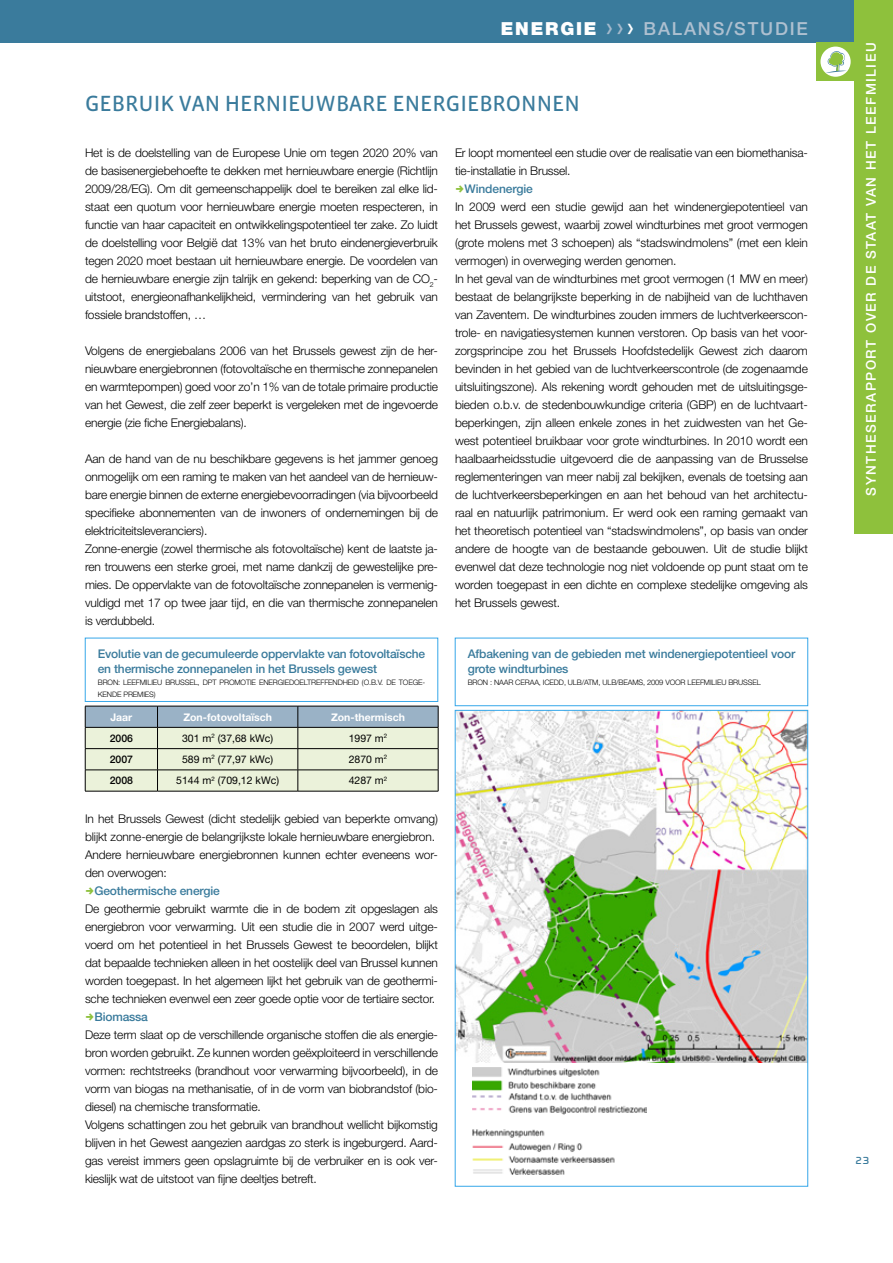
<style>
.page{position:relative;width:893px;height:1263px;background:#fff}
.page>*{position:absolute;margin:0;border:0;box-sizing:border-box;transform-origin:0 0}
.Grand_titre{font:22.5px "Vista Sans Reg";color:#3a7b9c}
.t1{font:500 18px "Helvetica Neue";letter-spacing:.1em;color:#aec0d0}
.t2{font:900 18px "Helvetica Neue";letter-spacing:.1em;color:#fff}
.t3{font:15px "Cholla Unicase";color:#3a7b9c}
.t4{font:500 13.5px "Helvetica Neue";letter-spacing:.11em;color:#fff}
.Body{font:300 12px/18px "Helvetica Neue";letter-spacing:-.015em;color:#000;text-align:justify}
.Légende_pos_tableau{font:500 12px/15px "Helvetica Neue";letter-spacing:-.015em;color:#3a7b9c}
.Body-2{font:500 12px "Helvetica Neue";letter-spacing:-.015em;color:#3a7b9c}
.t5{font:10.5px "Helvetica Neue";color:#000}
.t6{font:700 10.5px "Helvetica Neue";color:#fff}
.t7{font:500 10.5px "Helvetica Neue";color:#000}
.Source_pos_tableau{font:300 7.5px "Helvetica Neue";letter-spacing:-.015em;color:#000}
</style>
<div class="page">
<div style="left:0;top:0;width:893px;height:43px;background:#3a7b9c"></div>
<div style="left:855px;top:0;width:38px;height:534px;background:#8ec13c"></div>
<div style="left:816px;top:43px;width:39px;height:38px;background:#8ec13c"></div>
<div style="left:820px;top:47px;width:31px;height:30px;background:#fff;border-radius:50%"></div>
<svg style="left:826px;top:51px;width:21px;height:22px"></svg>
<div style="left:455px;top:638px;width:353px;height:68px;border:1px solid #36a7e9"></div>
<svg style="left:85px;top:706px;width:354px;height:85px;background:#cad5c8"></svg>
<hr style="left:85px;top:791px;width:73px;height:1px;background:#000">
<hr style="left:158px;top:791px;width:140px;height:1px;background:#000">
<hr style="left:298px;top:791px;width:140px;height:1px;background:#000">
<img style="left:457px;top:712px;width:349px;height:350px">
<img style="left:472px;top:1067px;width:175px;height:108px">
<div style="left:85px;top:638px;width:353px;height:64px;border:1px solid #36a7e9"></div>
<p class="t2" style="left:501px;top:18px;width:97px">ENERGIE</p>
<p class="t1" style="left:644px;top:18px;width:166px">balans/studie</p>
<p class="Grand_titre" style="left:85px;top:92px;width:108px">GEBRUIK VAN</p>
<p class="Grand_titre" style="left:225px;top:92px;width:29px">HERNIEU</p>
<p class="Grand_titre" style="left:316px;top:92px;width:48px">WBARE</p>
<p class="Grand_titre" style="left:392px;top:92px;width:14px">ENER</p>
<p class="Grand_titre" style="left:446px;top:92px;width:62px">GIEBRONNEN</p>
<p class="Body" style="left:85px;top:144px;width:354px">Het is de doelstelling van de Europese Unie om tegen 2020 20% van de basisenergiebehoefte te dekken met hernieuwbare energie (Richtlijn 2009/28/EG). Om dit gemeenschappelijk doel te bereiken zal elke lid&shy;staat een quotum voor hernieuwbare energie moeten respecteren, in functie van haar capaciteit en ontwikkelingspotentieel ter zake. Zo luidt de doelstelling voor België dat 13% van het bruto eindenergieverbruik tegen 2020 moet bestaan uit hernieuwbare energie. De voordelen van de hernieuwbare energie zijn talrijk en gekend: beperking van de CO<sub>2</sub>- uitstoot, energieonafhankelijkheid, vermindering van het gebruik van fossiele brandstoffen, …</p>
<p class="Body" style="left:85px;top:342px;width:354px">Volgens de energiebalans 2006 van het Brussels gewest zijn de her&shy;nieuwbare energiebronnen (fotovoltaïsche en thermische zonnepanelen en warmtepompen) goed voor zo’n 1% van de totale primaire productie van het Gewest, die zelf zeer beperkt is vergeleken met de ingevoerde energie (zie fiche Energiebalans).</p>
<p class="Body" style="left:85px;top:450px;width:354px">Aan de hand van de nu beschikbare gegevens is het jammer genoeg onmogelijk om een raming te maken van het aandeel van de hernieuw&shy;bare energie binnen de externe energiebevoorradingen (via bijvoorbeeld specifieke abonnementen van de inwoners of ondernemingen bij de elektriciteitsleveranciers).</p>
<p class="Body" style="left:85px;top:540px;width:354px">Zonne-energie (zowel thermische als fotovoltaïsche) kent de laatste ja&shy;ren trouwens een sterke groei, met name dankzij de gewestelijke pre&shy;mies. De oppervlakte van de fotovoltaïsche zonnepanelen is vermenig&shy;vuldigd met 17 op twee jaar tijd, en die van thermische zonnepanelen is verdubbeld.</p>
<p class="Légende_pos_tableau" style="left:98px;top:646px;width:329px">Evolutie van de gecumuleerde oppervlakte van fotovoltaïsche en thermische zonnepanelen in het Brussels gewest</p>
<p class="Source_pos_tableau" style="left:98px;top:678px;width:47px">Bron : Leefmilieu</p>
<p class="Source_pos_tableau" style="left:165px;top:678px;width:16px">Brussel</p>
<p class="Source_pos_tableau" style="left:198px;top:678px;width:38px">, dpt Promo</p>
<p class="Source_pos_tableau" style="left:246px;top:678px;width:19px">tie ene</p>
<p class="Source_pos_tableau" style="left:273px;top:678px;width:11px">rgiedoel</p>
<p class="Source_pos_tableau" style="left:307px;top:678px;width:27px">treffendheid</p>
<p class="Source_pos_tableau" style="left:362px;top:678px;width:47px">(o .b.v. de toege</p>
<p class="Source_pos_tableau" style="left:422px;top:678px;width:4px">-</p>
<p class="Source_pos_tableau" style="left:98px;top:690px;width:11px">kende</p>
<p class="Source_pos_tableau" style="left:123px;top:690px;width:15px">premies</p>
<p class="Source_pos_tableau" style="left:154px;top:690px;width:3px">)</p>
<p class="t6" style="left:110px;top:711px;width:23px">Jaar</p>
<p class="t6" style="left:183px;top:711px;width:90px">Zon-fotovoltaïsch</p>
<p class="t6" style="left:331px;top:711px;width:75px">Zon-thermisch</p>
<p class="t7" style="left:110px;top:731px;width:25px">2006</p>
<p class="t5" style="left:182px;top:732px;width:93px">301 m<sup>2</sup> (37,68 kWc)</p>
<p class="t5" style="left:349px;top:732px;width:40px">1997 m<sup>2</sup></p>
<p class="t7" style="left:110px;top:753px;width:25px">2007</p>
<p class="t5" style="left:182px;top:753px;width:93px">589 m<sup>2</sup> (77,97 kWc)</p>
<p class="t5" style="left:349px;top:753px;width:40px">2870 m<sup>2</sup></p>
<p class="t7" style="left:110px;top:774px;width:25px">2008</p>
<p class="t5" style="left:176px;top:774px;width:104px">5144 m<sup>2</sup> (709,12 kWc)</p>
<p class="t5" style="left:349px;top:774px;width:40px">4287 m<sup>2</sup></p>
<p class="Body" style="left:85px;top:810px;width:354px">In het Brussels Gewest (dicht stedelijk gebied van beperkte omvang) blijkt zonne-energie de belangrijkste lokale hernieuwbare energiebron.</p>
<p class="Body" style="left:85px;top:846px;width:354px">Andere hernieuwbare energiebronnen kunnen echter eveneens wor&shy;den overwogen:</p>
<p class="Body-2" style="left:95px;top:884px;width:127px">Geothermische energie</p>
<p class="Body" style="left:85px;top:900px;width:354px">De geothermie gebruikt warmte die in de bodem zit opgeslagen als energiebron voor verwarming. Uit een studie die in 2007 werd uitge&shy;voerd om het potentieel in het Brussels Gewest te beoordelen, blijkt dat bepaalde technieken alleen in het oostelijk deel van Brussel kunnen worden toegepast. In het algemeen lijkt het gebruik van de geothermi&shy;sche technieken evenwel een zeer goede optie voor de tertiaire sector.</p>
<p class="Body-2" style="left:95px;top:1010px;width:55px">Biomassa</p>
<p class="Body" style="left:85px;top:1026px;width:354px">Deze term slaat op de verschillende organische stoffen die als energie&shy;bron worden gebruikt. Ze kunnen worden geëxploiteerd in verschillende vormen: rechtstreeks (brandhout voor verwarming bijvoorbeeld), in de vorm van biogas na methanisatie, of in de vorm van biobrandstof (bio&shy;diesel) na chemische transformatie.</p>
<p class="Body" style="left:85px;top:1116px;width:354px">Volgens schattingen zou het gebruik van brandhout wellicht bijkomstig blijven in het Gewest aangezien aardgas zo sterk is ingeburgerd. Aard&shy;gas vereist immers geen opslagruimte bij de verbruiker en is ook ver&shy;kieslijk wat de uitstoot van fijne deeltjes betreft.</p>
<p class="Body" style="left:455px;top:144px;width:354px">Er loopt momenteel een studie over de realisatie van een biomethanisa&shy;tie-installatie in Brussel.</p>
<p class="Body-2" style="left:465px;top:182px;width:70px">Windenergie</p>
<p class="Body" style="left:455px;top:198px;width:354px">In 2009 werd een studie gewijd aan het windenergiepotentieel van het Brussels gewest, waarbij zowel windturbines met groot vermogen (grote molens met 3 schoepen) als “stadswindmolens” (met een klein vermogen) in overweging werden genomen.</p>
<p class="Body" style="left:455px;top:270px;width:354px">In het geval van de windturbines met groot vermogen (1 MW en meer) bestaat de belangrijkste beperking in de nabijheid van de luchthaven van Zaventem. De windturbines zouden immers de luchtverkeerscon&shy;trole- en navigatiesystemen kunnen verstoren. Op basis van het voor&shy;zorgsprincipe zou het Brussels Hoofdstedelijk Gewest zich daarom bevinden in het gebied van de luchtverkeerscontrole (de zogenaamde uitsluitingszone). Als rekening wordt gehouden met de uitsluitingsge&shy;bieden o.b.v. de stedenbouwkundige criteria (GBP) en de luchtvaart&shy;beperkingen, zijn alleen enkele zones in het zuidwesten van het Ge&shy;west potentieel bruikbaar voor grote windturbines. In 2010 wordt een haalbaarheidsstudie uitgevoerd die de aanpassing van de Brusselse reglementeringen van meer nabij zal bekijken, evenals de toetsing aan de luchtverkeersbeperkingen en aan het behoud van het architectu&shy;raal en natuurlijk patrimonium. Er werd ook een raming gemaakt van het theoretisch potentieel van “stadswindmolens”, op basis van onder andere de hoogte van de bestaande gebouwen. Uit de studie blijkt evenwel dat deze technologie nog niet voldoende op punt staat om te worden toegepast in een dichte en complexe stedelijke omgeving als het Brussels gewest.</p>
<p class="Légende_pos_tableau" style="left:468px;top:646px;width:329px">Afbakening van de gebieden met windenergiepotentieel voor grote windturbines</p>
<p class="Source_pos_tableau" style="left:468px;top:678px;width:32px">Bron : naa</p>
<p class="Source_pos_tableau" style="left:508px;top:678px;width:201px">r CERAA, ICEDD, ULB/ATM, ULB/BEAMS, 2009 voor Leefmilieu</p>
<p class="Source_pos_tableau" style="left:728px;top:678px;width:16px">Brussel</p>
<p class="t4" style="left:863px;top:495px;width:454px;rotate:-90deg">syntheserapport over de staat van het leefmilieu</p>
<p class="t3" style="left:855px;top:1153px;width:17px">23</p>
</div>
